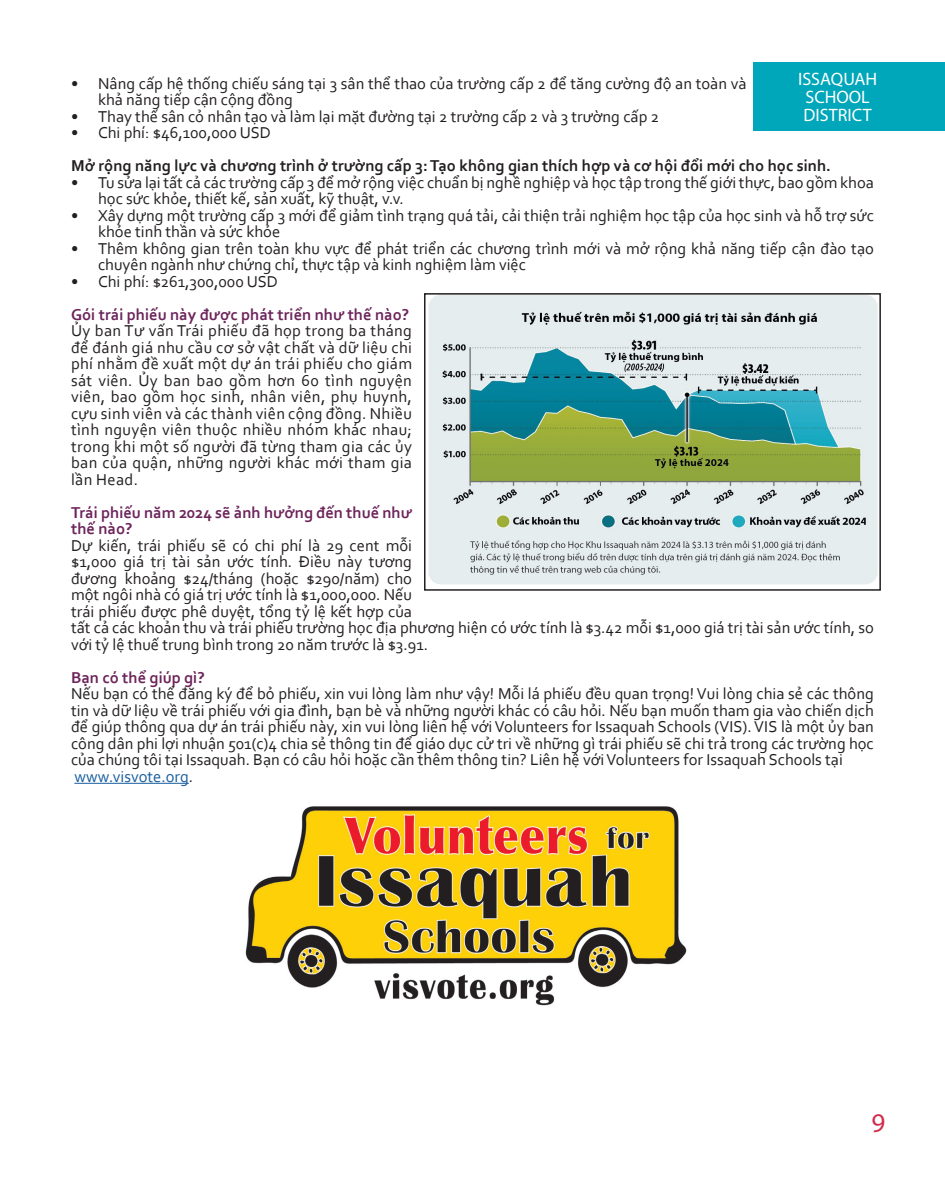
<style>
.page{position:relative;width:945px;height:1188px;background:#fff}
.page>*{position:absolute;margin:0;border:0;box-sizing:border-box;transform-origin:0 0}
.t1{font:27px "Myriad Pro";color:#d12d4d}
.t2{font:18px "Myriad Pro";color:#fff}
.t3{font:16.5px/16.5px "Corbel";color:#231f20}
.t4{font:700 16.5px/16.5px "Corbel";color:#6d255b}
.t5{font:700 16.5px "Corbel";color:#231f20}
.t6{font:16.5px "Corbel";color:#175d9e}
.s1{color:#231f20}
</style>
<div class="page">
<div style="left:754px;top:62px;width:191px;height:68px;background:#00a6b9"></div>
<hr style="left:74px;top:783px;width:115px;height:1px;background:#175d9e">
<img style="left:428px;top:296px;width:450px;height:289px">
<div style="left:424px;top:293px;width:457px;height:298px;border:2px solid #231f20"></div>
<img style="left:245px;top:806px;width:442px;height:200px">
<p class="t2" style="left:798px;top:68px;width:80px">ISSAQUAH</p>
<p class="t2" style="left:805px;top:86px;width:66px">SCHOOL</p>
<p class="t2" style="left:804px;top:104px;width:69px">DISTRICT</p>
<p class="t3" style="left:98px;top:75px;width:650px;text-indent:-27px">• Nâng cấp hệ thống chiếu sáng tại 3 sân thể thao của trường cấp 2 để tăng cường độ an toàn và khả năng tiếp cận cộng đồng</p>
<p class="t3" style="left:71px;top:108px;width:590px">• Thay thế sân cỏ nhân tạo và làm lại mặt đường tại 2 trường cấp 2 và 3 trường cấp 2</p>
<p class="t3" style="left:71px;top:124px;width:201px">• Chi phí: $46,100,000 USD</p>
<p class="t5" style="left:71px;top:156px;width:762px">Mở rộng năng lực và chương trình ở trường cấp 3: Tạo không gian thích hợp và cơ hội đổi mới cho học sinh.</p>
<p class="t3" style="left:98px;top:174px;width:777px;text-indent:-27px">• Tu sửa lại tất cả các trường cấp 3 để mở rộng việc chuẩn bị nghề nghiệp và học tập trong thế giới thực, bao gồm khoa học sức khỏe, thiết kế, sản xuất, kỹ thuật, v.v.</p>
<p class="t3" style="left:98px;top:207px;width:777px;text-indent:-27px">• Xây dựng một trường cấp 3 mới để giảm tình trạng quá tải, cải thiện trải nghiệm học tập của học sinh và hỗ trợ sức khỏe tinh thần và sức khỏe</p>
<p class="t3" style="left:98px;top:240px;width:777px;text-indent:-27px">• Thêm không gian trên toàn khu vực để phát triển các chương trình mới và mở rộng khả năng tiếp cận đào tạo chuyên ngành như chứng chỉ, thực tập và kinh nghiệm làm việc</p>
<p class="t3" style="left:71px;top:273px;width:208px">• Chi phí: $261,300,000 USD</p>
<p class="t4" style="left:71px;top:306px;width:340px">Gói trái phiếu này được phát triển như thế nào?</p>
<p class="t3" style="left:71px;top:322px;width:342px;text-align:justify">Ủy ban Tư vấn Trái phiếu đã họp trong ba tháng để đánh giá nhu cầu cơ sở vật chất và dữ liệu chi phí nhằm đề xuất một dự án trái phiếu cho giám sát viên. Ủy ban bao gồm hơn 60 tình nguyện viên, bao gồm học sinh, nhân viên, phụ huynh, cựu sinh viên và các thành viên cộng đồng. Nhiều tình nguyện viên thuộc nhiều nhóm khác nhau; trong khi một số người đã từng tham gia các ủy ban của quận, những người khác mới tham gia lần Head.</p>
<p class="t4" style="left:71px;top:504px;width:342px">Trái phiếu năm 2024 sẽ ảnh hưởng đến thuế như thế nào?</p>
<p class="t3" style="left:71px;top:537px;width:804px">Dự kiến, trái phiếu sẽ có chi phí là 29 cent mỗi<br>$1,000 giá trị tài sản ước tính. Điều này tương<br>đương khoảng $24/tháng (hoặc $290/năm) cho<br>một ngôi nhà có giá trị ước tính là $1,000,000. Nếu<br>trái phiếu được phê duyệt, tổng tỷ lệ kết hợp của<br>tất cả các khoản thu và trái phiếu trường học địa phương hiện có ước tính là $3.42 mỗi $1,000 giá trị tài sản ước tính, so với tỷ lệ thuế trung bình trong 20 năm trước là $3.91.</p>
<p class="t4" style="left:71px;top:669px;width:135px">Bạn có thể giúp gì?</p>
<p class="t3" style="left:71px;top:685px;width:804px;text-align:justify">Nếu bạn có thể đăng ký để bỏ phiếu, xin vui lòng làm như vậy! Mỗi lá phiếu đều quan trọng! Vui lòng chia sẻ các thông tin và dữ liệu về trái phiếu với gia đình, bạn bè và những người khác có câu hỏi. Nếu bạn muốn tham gia vào chiến dịch để giúp thông qua dự án trái phiếu này, xin vui lòng liên hệ với Volunteers for Issaquah Schools (VIS). VIS là một ủy ban công dân phi lợi nhuận 501(c)4 chia sẻ thông tin để giáo dục cử tri về những gì trái phiếu sẽ chi trả trong các trường học của chúng tôi tại Issaquah. Bạn có câu hỏi hoặc cần thêm thông tin? Liên hệ với Volunteers for Issaquah Schools tại</p>
<p class="t6" style="left:74px;top:766px;width:120px">www.visvote.org<span class="s1">.</span></p>
<p class="t1" style="left:871px;top:1106px;width:15px">9</p>
</div>
